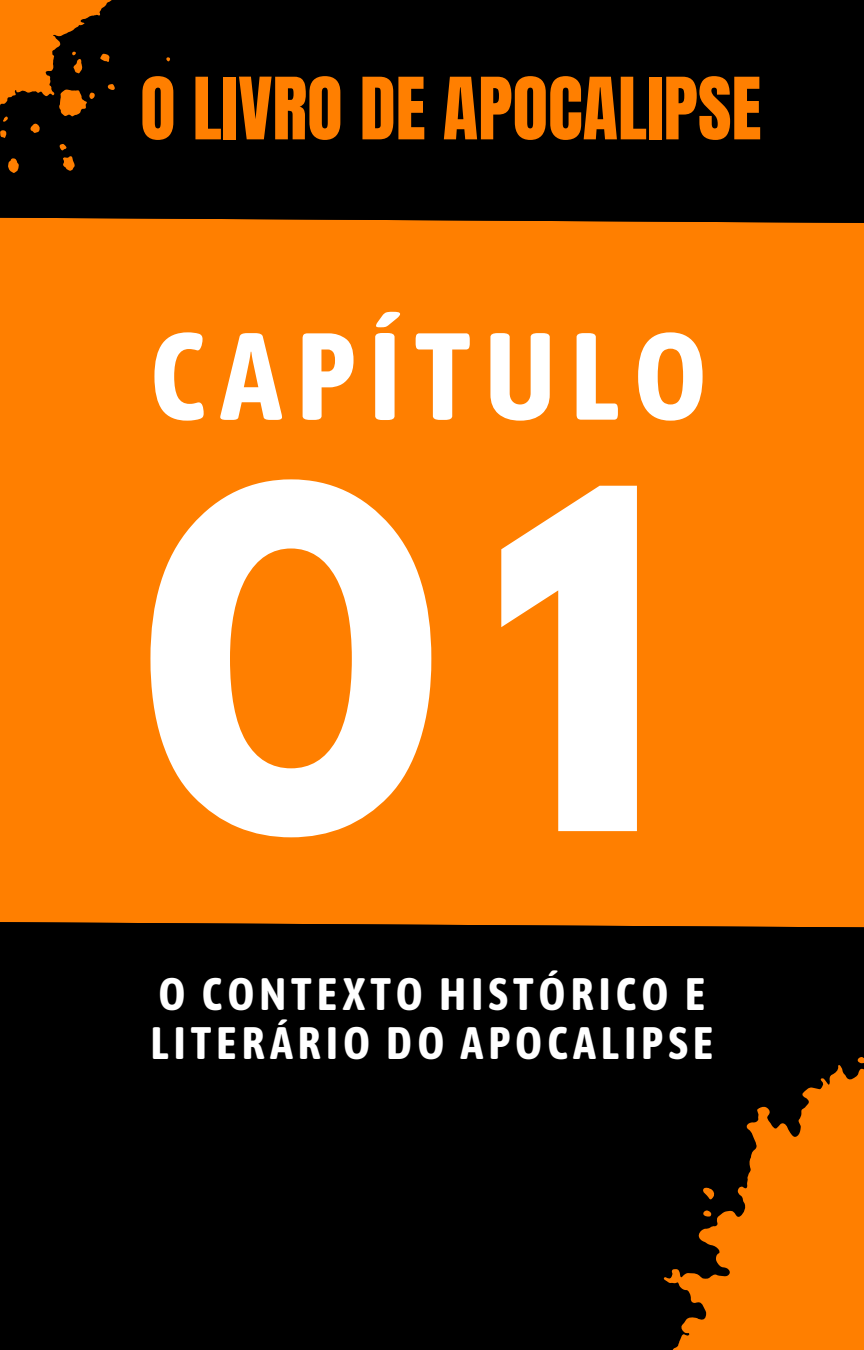
<style>
.page{position:relative;width:864px;height:1350px;background:#000}
.page>*{position:absolute;margin:0;border:0;box-sizing:border-box;transform-origin:0 0}
.t1{font:700 418.72px "League Spartan";color:#fff}
.t2{font:700 123.3px "Asap Condensed";letter-spacing:.11em;color:#fff}
.t3{font:72.9px "Anton";color:#ff7f00}
.t4{font:700 45.23px/49.1px "Asap Condensed";letter-spacing:.11em;color:#fff}
</style>
<div class="page">
<div style="left:0;top:219px;width:864px;height:707px;background:#ff7f00"></div>
<svg style="left:527px;top:764px;width:337px;height:586px"></svg>
<svg style="left:700px;top:1184px;width:18px;height:18px"></svg>
<svg style="left:702px;top:1208px;width:11px;height:11px"></svg>
<svg style="left:856px;top:1055px;width:8px;height:11px"></svg>
<svg style="left:0;top:0;width:200px;height:228px"></svg>
<p class="t3" style="left:140px;top:56px;width:623px">O LIVRO DE APOCALIPSE</p>
<h2 class="t2" style="left:150px;top:305px;width:559px">CAPÍTULO</h2>
<h1 class="t1" style="left:139px;top:454px;width:525px">01</h1>
<p class="t4" style="left:150px;top:970px;width:565px">O CONTEXTO HISTÓRICO E<br>LITERÁRIO DO APOCALIPSE</p>
</div>
